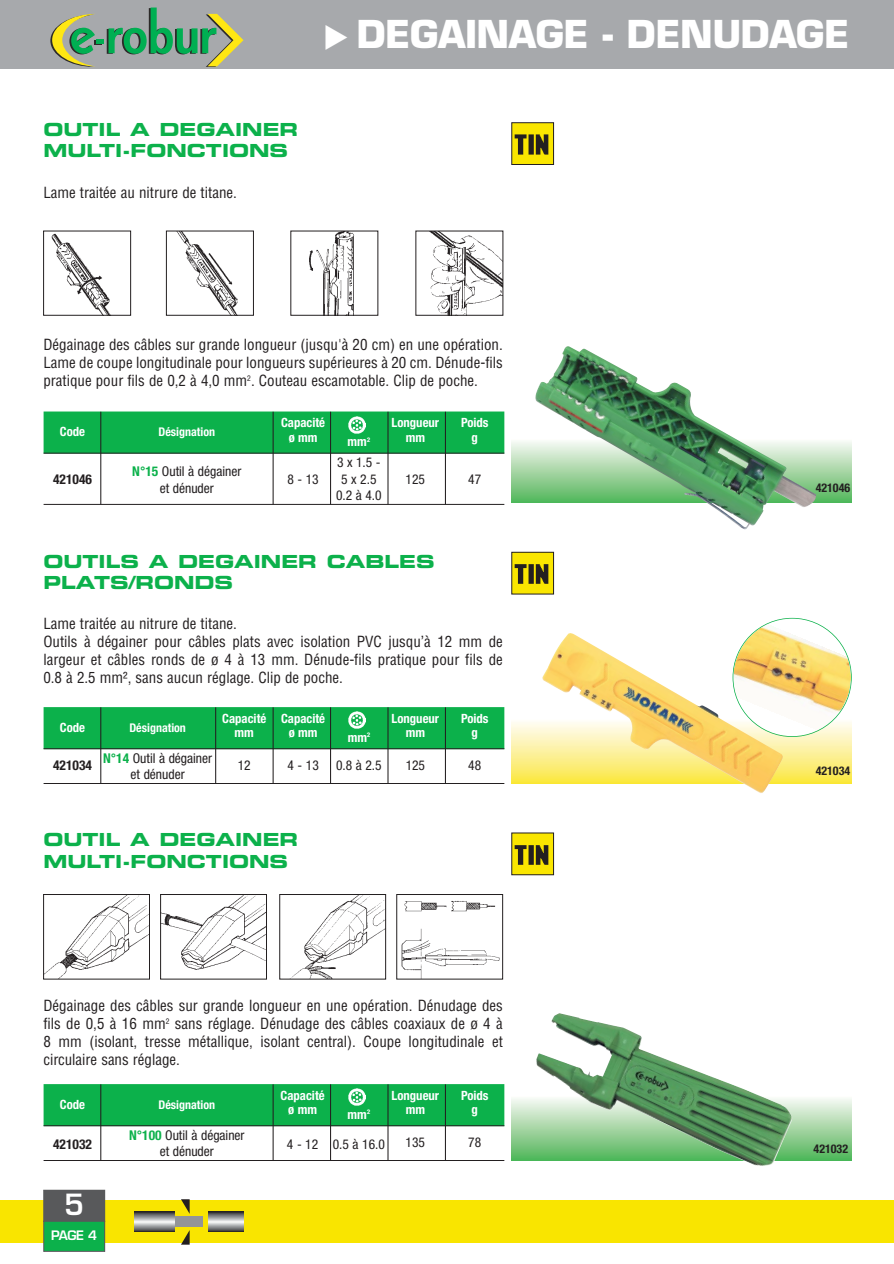
<style>
.page{position:relative;width:894px;height:1264px;background:#fff}
.page>*{position:absolute;margin:0;border:0;box-sizing:border-box;transform-origin:0 0}
.t1{font:700 37.5px "Eurostile LT Std";letter-spacing:-.015em;color:#fff}
.t2{font:600 28.5px "Eurostile LT Std";color:#fff}
.t3{font:18px/21.6px "Eurostile LT Std Bold Ex 2";color:#0cb14b}
.t4{font:condensed 15px/18px "Helvetica LT Std";color:#231f20;text-align:justify}
.t5{font:condensed 13.5px "Helvetica Neue LT Std";color:#231f20}
.t6{font:700 condensed 13.5px "Helvetica Neue LT Std";color:#231f20}
.t7{font:700 condensed 12.75px "Helvetica Neue LT Std";color:#fff}
.t8{font:600 12.75px "Eurostile LT Std";color:#fff}
.t9{font:700 condensed 12px "Helvetica Neue LT Std";color:#fff}
.t10{font:700 condensed 12px "Helvetica Neue LT Std";color:#231f20}
.s1{font-weight:700;color:#0cb14b}
</style>
<div class="page">
<div style="left:0;top:0;width:893px;height:69px;background:#a7a9ac"></div>
<svg style="left:50px;top:8px;width:193px;height:59px"></svg>
<div style="left:0;top:1200px;width:893px;height:43px;background:#f9e500"></div>
<div style="left:44px;top:1190px;width:60px;height:31px;background:#58595b"></div>
<div style="left:43px;top:1190px;width:62px;height:31px;border:1px solid #58595b"></div>
<div style="left:44px;top:1221px;width:60px;height:30px;background:#0cb14b"></div>
<div style="left:43px;top:1221px;width:62px;height:30px;border:1px solid #58595b"></div>
<div style="left:174px;top:1216px;width:29px;height:10px;background:#939598"></div>
<svg style="left:209px;top:1211px;width:34px;height:20px"></svg>
<svg style="left:181px;top:1199px;width:9px;height:15px"></svg>
<svg style="left:181px;top:1230px;width:9px;height:14px"></svg>
<svg style="left:135px;top:1211px;width:39px;height:20px"></svg>
<img style="left:51px;top:233px;width:59px;height:80px">
<div style="left:43px;top:231px;width:88px;height:84px;border:1px solid #231f20"></div>
<img style="left:177px;top:233px;width:61px;height:80px">
<div style="left:166px;top:231px;width:88px;height:84px;border:1px solid #231f20"></div>
<img style="left:309px;top:233px;width:46px;height:80px">
<img style="left:430px;top:233px;width:71px;height:80px">
<img style="left:45px;top:896px;width:103px;height:81px">
<div style="left:43px;top:894px;width:107px;height:85px;border:1px solid #231f20"></div>
<img style="left:162px;top:896px;width:103px;height:74px">
<div style="left:160px;top:894px;width:107px;height:85px;border:1px solid #231f20"></div>
<img style="left:292px;top:896px;width:92px;height:81px">
<div style="left:279px;top:894px;width:107px;height:85px;border:1px solid #231f20"></div>
<img style="left:401px;top:901px;width:99px;height:76px">
<div style="left:396px;top:894px;width:107px;height:85px;border:1px solid #231f20"></div>
<img style="left:513px;top:124px;width:39px;height:39px">
<div style="left:511px;top:122px;width:43px;height:43px;border:1px solid #231f20"></div>
<img style="left:513px;top:554px;width:39px;height:38px">
<div style="left:511px;top:552px;width:43px;height:42px;border:1px solid #231f20"></div>
<img style="left:513px;top:834px;width:39px;height:39px">
<div style="left:511px;top:832px;width:43px;height:43px;border:1px solid #231f20"></div>
<img style="left:511px;top:442px;width:340px;height:61px">
<img style="left:511px;top:1099px;width:340px;height:61px">
<img style="left:535px;top:346px;width:281px;height:184px">
<div style="left:44px;top:411px;width:460px;height:42px;background:#0cb14b"></div>
<hr style="left:44px;top:453px;width:460px;height:1px;background:#231f20">
<hr style="left:44px;top:504px;width:460px;height:1px;background:#231f20">
<hr style="left:100px;top:412px;width:1px;height:92px;background:#231f20">
<hr style="left:330px;top:412px;width:1px;height:92px;background:#231f20">
<hr style="left:272px;top:412px;width:1px;height:92px;background:#231f20">
<hr style="left:387px;top:412px;width:1px;height:92px;background:#231f20">
<hr style="left:445px;top:412px;width:1px;height:92px;background:#231f20">
<img style="left:348px;top:416px;width:17px;height:17px">
<div style="left:44px;top:707px;width:460px;height:42px;background:#0cb14b"></div>
<hr style="left:44px;top:748px;width:460px;height:1px;background:#231f20">
<hr style="left:44px;top:783px;width:460px;height:1px;background:#231f20">
<hr style="left:100px;top:707px;width:1px;height:76px;background:#231f20">
<hr style="left:330px;top:707px;width:1px;height:76px;background:#231f20">
<hr style="left:272px;top:707px;width:1px;height:76px;background:#231f20">
<hr style="left:215px;top:707px;width:1px;height:76px;background:#231f20">
<hr style="left:387px;top:707px;width:1px;height:76px;background:#231f20">
<hr style="left:445px;top:707px;width:1px;height:76px;background:#231f20">
<img style="left:348px;top:711px;width:17px;height:18px">
<img style="left:511px;top:720px;width:340px;height:63px">
<img style="left:542px;top:632px;width:241px;height:161px">
<img style="left:733px;top:618px;width:117px;height:118px;border-radius:50%">
<div style="left:732px;top:618px;width:119px;height:119px;border:2px solid #0cb14b;border-radius:50%"></div>
<div style="left:44px;top:1084px;width:460px;height:42px;background:#0cb14b"></div>
<hr style="left:44px;top:1125px;width:460px;height:1px;background:#231f20">
<hr style="left:44px;top:1160px;width:460px;height:1px;background:#231f20">
<hr style="left:100px;top:1084px;width:1px;height:77px;background:#231f20">
<hr style="left:330px;top:1084px;width:1px;height:77px;background:#231f20">
<hr style="left:272px;top:1084px;width:1px;height:77px;background:#231f20">
<hr style="left:387px;top:1084px;width:1px;height:77px;background:#231f20">
<hr style="left:445px;top:1084px;width:1px;height:77px;background:#231f20">
<img style="left:348px;top:1088px;width:17px;height:18px">
<img style="left:536px;top:1013px;width:256px;height:153px">
<h1 class="t1" style="left:323px;top:13px;width:528px">◆ DEGAINAGE - DENUDAGE</h1>
<p class="t3" style="left:43px;top:119px;width:256px">OUTIL A DEGAINER<br>MULTI-FONCTIONS</p>
<p class="t4" style="left:43px;top:184px;width:195px">Lame traitée au nitrure de titane.</p>
<p class="t4" style="left:43px;top:337px;width:461px">Dégainage des câbles sur grande longueur (jusqu'à 20 cm) en une opération.<br>Lame de coupe longitudinale pour longueurs supérieures à 20 cm. Dénude-fils pratique pour fils de 0,2 à 4,0 mm<sup>2</sup>. Couteau escamotable. Clip de poche.</p>
<p class="t7" style="left:60px;top:427px;width:27px">Code</p>
<p class="t9" style="left:158px;top:428px;width:58px">Désignation</p>
<p class="t6" style="left:53px;top:474px;width:40px">421046</p>
<p class="t5" style="left:132px;top:466px;width:111px"><span class="s1">N°15</span> Outil à dégainer</p>
<p class="t5" style="left:160px;top:483px;width:56px">et dénuder</p>
<p class="t7" style="left:281px;top:418px;width:46px">Capacité</p>
<p class="t7" style="left:391px;top:418px;width:49px">Longueur</p>
<p class="t7" style="left:461px;top:418px;width:29px">Poids</p>
<p class="t7" style="left:289px;top:432px;width:30px">ø mm</p>
<p class="t7" style="left:347px;top:437px;width:24px">mm<sup>2</sup></p>
<p class="t7" style="left:405px;top:432px;width:21px">mm</p>
<p class="t7" style="left:471px;top:432px;width:8px">g</p>
<p class="t5" style="left:337px;top:457px;width:45px">3 x 1.5 -</p>
<p class="t5" style="left:287px;top:474px;width:33px">8 - 13</p>
<p class="t5" style="left:341px;top:474px;width:37px">5 x 2.5</p>
<p class="t5" style="left:405px;top:474px;width:21px">125</p>
<p class="t5" style="left:468px;top:474px;width:14px">47</p>
<p class="t5" style="left:336px;top:490px;width:47px">0.2 à 4.0</p>
<p class="t3" style="left:43px;top:550px;width:393px">OUTILS A DEGAINER CABLES<br>PLATS/RONDS</p>
<p class="t4" style="left:43px;top:616px;width:461px;text-align:left">Lame traitée au nitrure de titane.<br>Outils à dégainer pour câbles plats avec isolation PVC jusqu’à 12 mm de largeur et câbles ronds de ø 4 à 13 mm. Dénude-fils pratique pour fils de 0.8 à 2.5 mm², sans aucun réglage. Clip de poche.</p>
<p class="t7" style="left:60px;top:723px;width:27px">Code</p>
<p class="t9" style="left:129px;top:723px;width:58px">Désignation</p>
<p class="t6" style="left:53px;top:760px;width:40px">421034</p>
<p class="t5" style="left:103px;top:753px;width:111px"><span class="s1">N°14</span> Outil à dégainer</p>
<p class="t5" style="left:131px;top:769px;width:56px">et dénuder</p>
<p class="t7" style="left:222px;top:714px;width:104px">Capacité Capacité</p>
<p class="t7" style="left:391px;top:714px;width:49px">Longueur</p>
<p class="t7" style="left:461px;top:714px;width:29px">Poids</p>
<p class="t7" style="left:234px;top:728px;width:21px">mm</p>
<p class="t7" style="left:289px;top:728px;width:30px">ø mm</p>
<p class="t7" style="left:347px;top:732px;width:24px">mm<sup>2</sup></p>
<p class="t7" style="left:405px;top:728px;width:21px">mm</p>
<p class="t7" style="left:471px;top:728px;width:8px">g</p>
<p class="t5" style="left:238px;top:760px;width:14px">12</p>
<p class="t5" style="left:287px;top:760px;width:33px">4 - 13</p>
<p class="t5" style="left:336px;top:760px;width:47px">0.8 à 2.5</p>
<p class="t5" style="left:405px;top:760px;width:21px">125</p>
<p class="t5" style="left:468px;top:760px;width:14px">48</p>
<p class="t3" style="left:43px;top:829px;width:256px">OUTIL A DEGAINER<br>MULTI-FONCTIONS</p>
<p class="t4" style="left:43px;top:998px;width:461px">Dégainage des câbles sur grande longueur en une opération. Dénudage des fils de 0,5 à 16 mm<sup>2</sup> sans réglage. Dénudage des câbles coaxiaux de ø 4 à 8 mm (isolant, tresse métallique, isolant central). Coupe longitudinale et circulaire sans réglage.</p>
<p class="t7" style="left:60px;top:1100px;width:27px">Code</p>
<p class="t9" style="left:158px;top:1100px;width:58px">Désignation</p>
<p class="t6" style="left:53px;top:1139px;width:40px">421032</p>
<h2 class="t2" style="left:64px;top:1188px;width:22px">5</h2>
<p class="t8" style="left:51px;top:1227px;width:47px">PAGE 4</p>
<p class="t5" style="left:129px;top:1130px;width:117px"><span class="s1">N°100</span> Outil à dégainer</p>
<p class="t5" style="left:160px;top:1146px;width:56px">et dénuder</p>
<p class="t7" style="left:280px;top:1091px;width:46px">Capacité</p>
<p class="t7" style="left:391px;top:1091px;width:49px">Longueur</p>
<p class="t7" style="left:461px;top:1091px;width:29px">Poids</p>
<p class="t7" style="left:288px;top:1105px;width:30px">ø mm</p>
<p class="t7" style="left:347px;top:1109px;width:24px">mm<sup>2</sup></p>
<p class="t7" style="left:405px;top:1105px;width:21px">mm</p>
<p class="t7" style="left:471px;top:1105px;width:8px">g</p>
<p class="t5" style="left:287px;top:1139px;width:99px">4 - 12 0.5 à 16.0</p>
<p class="t5" style="left:405px;top:1137px;width:21px">135</p>
<p class="t5" style="left:468px;top:1137px;width:14px">78</p>
<p class="t10" style="left:815px;top:483px;width:36px">421046</p>
<p class="t10" style="left:815px;top:766px;width:36px">421034</p>
<p class="t10" style="left:813px;top:1144px;width:36px">421032</p>
</div>
